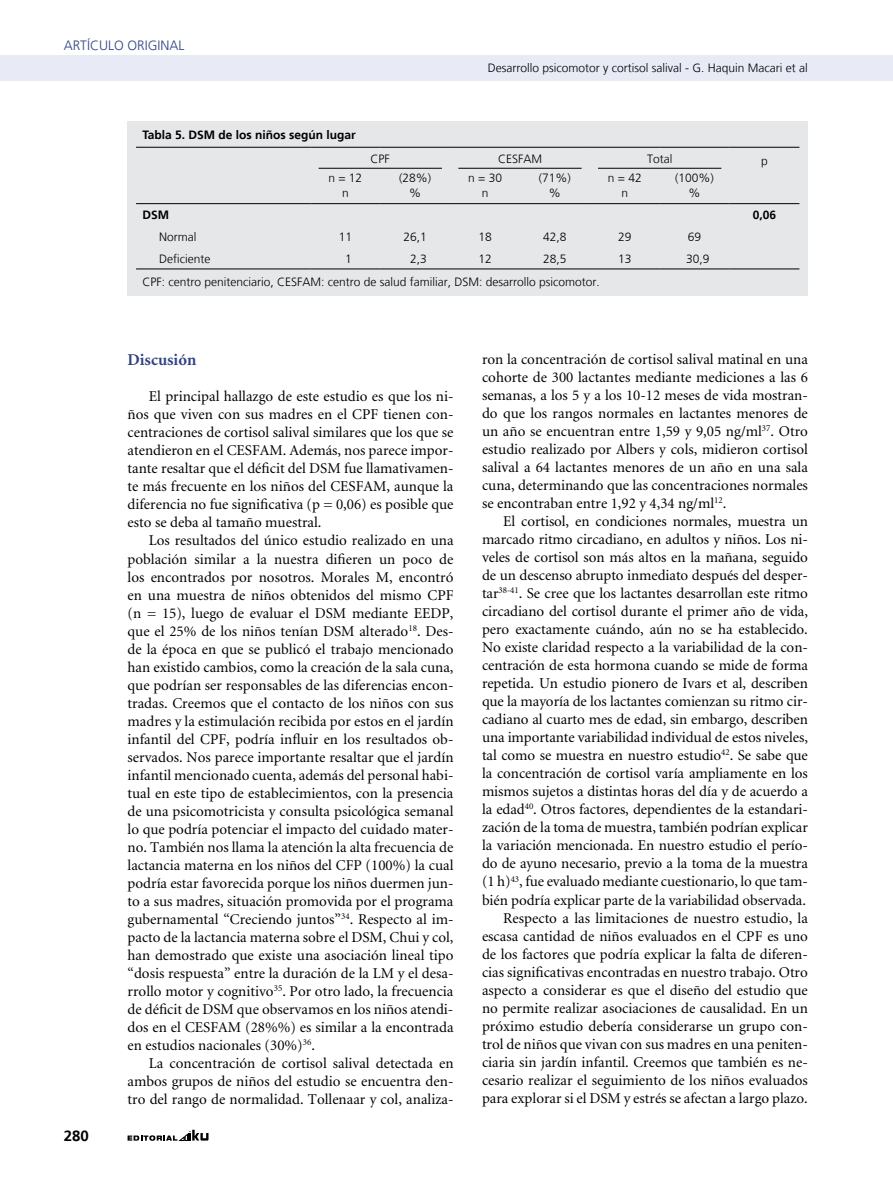
<style>
.page{position:relative;width:893px;height:1191px;background:#fff}
.page>*{position:absolute;margin:0;border:0;box-sizing:border-box;transform-origin:0 0}
.t1{font:700 16.5px "Minion";color:#314282}
.t2{font:15px/18px "Minion";letter-spacing:-.005em;color:#000;text-align:justify}
.t3{font:700 15px "Frutiger LT";color:#000}
.t4{font:300 13.5px "Frutiger LT";color:#314282}
.t5{font:300 12px "Frutiger LT";color:#000}
.t6{font:700 12px "Frutiger LT";color:#000}
</style>
<div class="page">
<div style="left:0;top:55px;width:893px;height:26px;background:#e8eaf6"></div>
<svg style="left:128px;top:1129px;width:81px;height:11px"></svg>
<div style="left:128px;top:121px;width:680px;height:174px;background:#e6e7e8"></div>
<hr style="left:136px;top:147px;width:174px;height:1px;background:#000">
<hr style="left:310px;top:147px;width:70px;height:1px;background:#000">
<hr style="left:380px;top:147px;width:70px;height:1px;background:#000">
<hr style="left:450px;top:147px;width:70px;height:1px;background:#000">
<hr style="left:520px;top:147px;width:70px;height:1px;background:#000">
<hr style="left:590px;top:147px;width:70px;height:1px;background:#000">
<hr style="left:660px;top:147px;width:70px;height:1px;background:#000">
<hr style="left:730px;top:147px;width:69px;height:1px;background:#000">
<hr style="left:136px;top:203px;width:174px;height:1px;background:#000">
<hr style="left:310px;top:203px;width:70px;height:1px;background:#000">
<hr style="left:380px;top:203px;width:70px;height:1px;background:#000">
<hr style="left:450px;top:203px;width:70px;height:1px;background:#000">
<hr style="left:520px;top:203px;width:70px;height:1px;background:#000">
<hr style="left:590px;top:203px;width:70px;height:1px;background:#000">
<hr style="left:660px;top:203px;width:70px;height:1px;background:#000">
<hr style="left:730px;top:203px;width:69px;height:1px;background:#000">
<hr style="left:136px;top:268px;width:174px;height:1px;background:#000">
<hr style="left:310px;top:268px;width:70px;height:1px;background:#000">
<hr style="left:380px;top:268px;width:70px;height:1px;background:#000">
<hr style="left:450px;top:268px;width:70px;height:1px;background:#000">
<hr style="left:520px;top:268px;width:70px;height:1px;background:#000">
<hr style="left:590px;top:268px;width:70px;height:1px;background:#000">
<hr style="left:660px;top:268px;width:70px;height:1px;background:#000">
<hr style="left:730px;top:268px;width:69px;height:1px;background:#000">
<hr style="left:319px;top:168px;width:123px;height:1px;background:#000">
<hr style="left:458px;top:168px;width:124px;height:1px;background:#000">
<hr style="left:598px;top:168px;width:123px;height:1px;background:#000">
<p class="t4" style="left:64px;top:38px;width:36px">Artículo</p>
<p class="t4" style="left:128px;top:38px;width:17px">Origi</p>
<p class="t4" style="left:161px;top:38px;width:18px">nal</p>
<p class="t5" style="left:488px;top:61px;width:322px">Desarrollo psicomotor y cortisol salival - G. Haquin Macari et al</p>
<p class="t6" style="left:142px;top:127px;width:215px">Tabla 5. DSM de los niños según lugar</p>
<p class="t5" style="left:371px;top:152px;width:21px">CPF</p>
<p class="t5" style="left:498px;top:152px;width:46px">CESFAM</p>
<p class="t5" style="left:647px;top:152px;width:27px">Total</p>
<p class="t5" style="left:761px;top:154px;width:8px">p</p>
<p class="t5" style="left:328px;top:171px;width:35px">n = 12</p>
<p class="t5" style="left:399px;top:171px;width:34px">(28%)</p>
<p class="t5" style="left:468px;top:171px;width:35px">n = 30</p>
<p class="t5" style="left:539px;top:171px;width:34px">(71%)</p>
<p class="t5" style="left:608px;top:171px;width:35px">n = 42</p>
<p class="t5" style="left:675px;top:171px;width:40px">(100%)</p>
<p class="t5" style="left:342px;top:186px;width:8px">n</p>
<p class="t5" style="left:409px;top:186px;width:13px">%</p>
<p class="t5" style="left:482px;top:186px;width:8px">n</p>
<p class="t5" style="left:549px;top:186px;width:13px">%</p>
<p class="t5" style="left:621px;top:186px;width:8px">n</p>
<p class="t5" style="left:689px;top:186px;width:13px">%</p>
<p class="t6" style="left:142px;top:208px;width:28px">DSM</p>
<p class="t6" style="left:753px;top:208px;width:25px">0,06</p>
<p class="t5" style="left:159px;top:230px;width:39px">Normal</p>
<p class="t5" style="left:339px;top:230px;width:15px">11</p>
<p class="t5" style="left:403px;top:230px;width:25px">26,1</p>
<p class="t5" style="left:478px;top:230px;width:15px">18</p>
<p class="t5" style="left:543px;top:230px;width:25px">42,8</p>
<p class="t5" style="left:618px;top:230px;width:15px">29</p>
<p class="t5" style="left:688px;top:230px;width:15px">69</p>
<p class="t5" style="left:159px;top:252px;width:53px">Deficiente</p>
<p class="t5" style="left:345px;top:252px;width:8px">1</p>
<p class="t5" style="left:410px;top:252px;width:18px">2,3</p>
<p class="t5" style="left:478px;top:252px;width:15px">12</p>
<p class="t5" style="left:543px;top:252px;width:25px">28,5</p>
<p class="t5" style="left:618px;top:252px;width:15px">13</p>
<p class="t5" style="left:686px;top:252px;width:25px">30,9</p>
<p class="t5" style="left:142px;top:275px;width:459px">CPF: centro penitenciario, CESFAM: centro de salud familiar, DSM: desarrollo psicomotor.</p>
<p class="t3" style="left:64px;top:1126px;width:27px">280</p>
<p class="t1" style="left:128px;top:352px;width:70px">Discusión</p>
<p class="t2" style="left:128px;top:388px;width:327px;text-indent:21px">El principal hallazgo de este estudio es que los ni&shy;ños que viven con sus madres en el CPF tienen con&shy;centraciones de cortisol salival similares que los que se atendieron en el CESFAM. Además, nos parece impor&shy;tante resaltar que el déficit del DSM fue llamativamen&shy;te más frecuente en los niños del CESFAM, aunque la diferencia no fue significativa (p = 0,06) es posible que esto se deba al tamaño muestral.</p>
<p class="t2" style="left:128px;top:532px;width:327px;text-indent:21px">Los resultados del único estudio realizado en una población similar a la nuestra difieren un poco de los encontrados por nosotros. Morales M, encontró en una muestra de niños obtenidos del mismo CPF (n = 15), luego de evaluar el DSM mediante EEDP, que el 25% de los niños tenían DSM alterado<sup>18</sup>. Des&shy;de la época en que se publicó el trabajo mencionado han existido cambios, como la creación de la sala cuna, que podrían ser responsables de las diferencias encon&shy;tradas. Creemos que el contacto de los niños con sus madres y la estimulación recibida por estos en el jardín infantil del CPF, podría influir en los resultados ob&shy;servados. Nos parece importante resaltar que el jardín infantil mencionado cuenta, además del personal habi&shy;tual en este tipo de establecimientos, con la presencia de una psicomotricista y consulta psicológica semanal lo que podría potenciar el impacto del cuidado mater&shy;no. También nos llama la atención la alta frecuencia de lactancia materna en los niños del CFP (100%) la cual podría estar favorecida porque los niños duermen jun&shy;to a sus madres, situación promovida por el programa gubernamental “Creciendo juntos”<sup>34</sup>. Respecto al im&shy;pacto de la lactancia materna sobre el DSM, Chui y col, han demostrado que existe una asociación lineal tipo “dosis respuesta” entre la duración de la LM y el desa&shy;rrollo motor y cognitivo<sup>35</sup>. Por otro lado, la frecuencia de déficit de DSM que observamos en los niños atendi&shy;dos en el CESFAM (28%%) es similar a la encontrada en estudios nacionales (30%)<sup>36</sup>.</p>
<p class="t2" style="left:128px;top:1054px;width:327px;text-indent:21px">La concentración de cortisol salival detectada en ambos grupos de niños del estudio se encuentra den&shy;tro del rango de normalidad. Tollenaar y col, analiza-</p>
<p class="t2" style="left:482px;top:351px;width:327px">ron la concentración de cortisol salival matinal en una cohorte de 300 lactantes mediante mediciones a las 6 semanas, a los 5 y a los 10-12 meses de vida mostran&shy;do que los rangos normales en lactantes menores de un año se encuentran entre 1,59 y 9,05 ng/ml<sup>37</sup>. Otro estudio realizado por Albers y cols, midieron cortisol salival a 64 lactantes menores de un año en una sala cuna, determinando que las concentraciones normales se encontraban entre 1,92 y 4,34 ng/ml<sup>12</sup>.</p>
<p class="t2" style="left:482px;top:513px;width:327px;text-align:right">El cortisol, en condiciones normales, muestra un marcado ritmo circadiano, en adultos y niños. Los ni&shy;veles de cortisol son más altos en la mañana, seguido de un descenso abrupto inmediato después del desper&shy;tar<sup>38-41</sup>. Se cree que los lactantes desarrollan este ritmo circadiano del cortisol durante el primer año de vida, pero exactamente cuándo, aún no se ha establecido.<br>No existe claridad respecto a la variabilidad de la con&shy;centración de esta hormona cuando se mide de forma repetida. Un estudio pionero de Ivars et al, describen que la mayoría de los lactantes comienzan su ritmo cir&shy;cadiano al cuarto mes de edad, sin embargo, describen una importante variabilidad individual de estos niveles, tal como se muestra en nuestro estudio<sup>42</sup>. Se sabe que la concentración de cortisol varía ampliamente en los mismos sujetos a distintas horas del día y de acuerdo a la edad<sup>40</sup>. Otros factores, dependientes de la estandari&shy;zación de la toma de muestra, también podrían explicar la variación mencionada. En nuestro estudio el perío&shy;do de ayuno necesario, previo a la toma de la muestra (1 h)<sup>43</sup>, fue evaluado mediante cuestionario, lo que tam&shy;bién podría explicar parte de la variabilidad observada.<br>Respecto a las limitaciones de nuestro estudio, la escasa cantidad de niños evaluados en el CPF es uno de los factores que podría explicar la falta de diferen&shy;cias significativas encontradas en nuestro trabajo. Otro aspecto a considerar es que el diseño del estudio que no permite realizar asociaciones de causalidad. En un próximo estudio debería considerarse un grupo con&shy;trol de niños que vivan con sus madres en una peniten&shy;ciaria sin jardín infantil. Creemos que también es ne&shy;cesario realizar el seguimiento de los niños evaluados para explorar si el DSM y estrés se afectan a largo plazo.</p>
</div>
